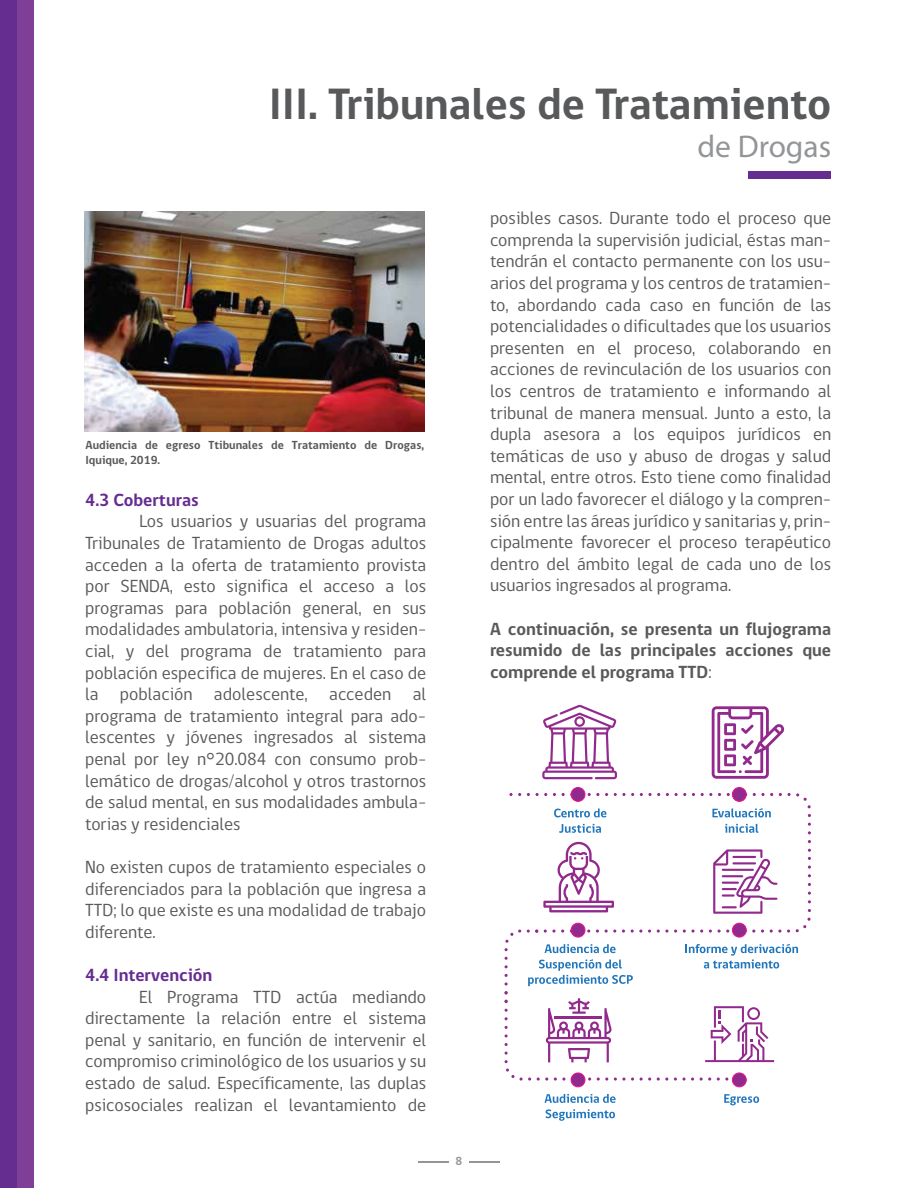
<style>
.page{position:relative;width:918px;height:1188px;background:#fff}
.page>*{position:absolute;margin:0;border:0;box-sizing:border-box;transform-origin:0 0}
.t1{font:700 45px "gob CL";color:#58595b}
.t2{font:31.5px "Myriad Pro";color:#939598}
.t3{font:18px/21.6px "gob CL";color:#58595b;text-align:justify}
.t4{font:700 18px/21.6px "gob CL";color:#58595b;text-align:justify}
.t5{font:700 18px "gob CL";color:#662d91}
.t6{font:700 12px/14.4px "gob CL";color:#58595b}
.t7{font:700 12px "gob CL";color:#939598}
.s1{font-weight:400}
</style>
<div class="page">
<hr style="left:469px;top:1161px;width:31px;height:2px;background:#939598">
<hr style="left:418px;top:1161px;width:31px;height:2px;background:#939598">
<div style="left:748px;top:171px;width:83px;height:8px;background:#662d91"></div>
<div style="left:0;top:0;width:17px;height:1188px;background:#662d91"></div>
<div style="left:17px;top:0;width:17px;height:1188px;background:#7f3f98"></div>
<img style="left:85px;top:211px;width:340px;height:220px">
<svg style="left:542px;top:705px;width:75px;height:74px"></svg>
<svg style="left:509px;top:793px;width:12px;height:3px"></svg>
<svg style="left:536px;top:793px;width:11px;height:3px"></svg>
<svg style="left:562px;top:793px;width:9px;height:3px"></svg>
<svg style="left:588px;top:793px;width:11px;height:3px"></svg>
<svg style="left:614px;top:793px;width:20px;height:3px"></svg>
<svg style="left:640px;top:793px;width:20px;height:3px"></svg>
<svg style="left:675px;top:793px;width:11px;height:3px"></svg>
<svg style="left:701px;top:793px;width:11px;height:3px"></svg>
<svg style="left:753px;top:793px;width:20px;height:3px"></svg>
<svg style="left:788px;top:793px;width:23px;height:15px"></svg>
<svg style="left:808px;top:823px;width:3px;height:11px"></svg>
<svg style="left:808px;top:849px;width:3px;height:11px"></svg>
<svg style="left:808px;top:866px;width:3px;height:11px"></svg>
<svg style="left:808px;top:892px;width:3px;height:11px"></svg>
<svg style="left:796px;top:918px;width:15px;height:14px"></svg>
<svg style="left:770px;top:930px;width:11px;height:3px"></svg>
<svg style="left:746px;top:930px;width:9px;height:3px"></svg>
<svg style="left:718px;top:930px;width:11px;height:3px"></svg>
<svg style="left:683px;top:930px;width:20px;height:3px"></svg>
<svg style="left:657px;top:930px;width:11px;height:3px"></svg>
<svg style="left:631px;top:930px;width:11px;height:3px"></svg>
<svg style="left:605px;top:930px;width:11px;height:3px"></svg>
<svg style="left:585px;top:930px;width:5px;height:3px"></svg>
<svg style="left:544px;top:930px;width:20px;height:3px"></svg>
<svg style="left:717px;top:1078px;width:11px;height:3px"></svg>
<svg style="left:700px;top:1078px;width:11px;height:3px"></svg>
<svg style="left:674px;top:1078px;width:20px;height:3px"></svg>
<svg style="left:657px;top:1078px;width:11px;height:3px"></svg>
<svg style="left:640px;top:1078px;width:11px;height:3px"></svg>
<svg style="left:614px;top:1078px;width:11px;height:3px"></svg>
<svg style="left:597px;top:1078px;width:11px;height:3px"></svg>
<svg style="left:585px;top:1078px;width:6px;height:3px"></svg>
<svg style="left:554px;top:1078px;width:11px;height:3px"></svg>
<svg style="left:537px;top:1078px;width:11px;height:3px"></svg>
<svg style="left:505px;top:1052px;width:26px;height:29px"></svg>
<svg style="left:505px;top:1026px;width:3px;height:11px"></svg>
<svg style="left:505px;top:1009px;width:3px;height:11px"></svg>
<svg style="left:505px;top:974px;width:3px;height:29px"></svg>
<svg style="left:505px;top:957px;width:3px;height:11px"></svg>
<svg style="left:505px;top:929px;width:16px;height:22px"></svg>
<svg style="left:527px;top:930px;width:11px;height:3px"></svg>
<svg style="left:554px;top:809px;width:52px;height:8px"></svg>
<svg style="left:559px;top:824px;width:42px;height:9px"></svg>
<div style="left:571px;top:788px;width:14px;height:13px;background:#922a8e;border-radius:50%"></div>
<div style="left:571px;top:787px;width:14px;height:14px;border:1px solid #ea118d;border-radius:50%"></div>
<svg style="left:712px;top:808px;width:59px;height:9px"></svg>
<svg style="left:725px;top:824px;width:33px;height:9px"></svg>
<div style="left:732px;top:788px;width:14px;height:13px;background:#922a8e;border-radius:50%"></div>
<div style="left:732px;top:787px;width:14px;height:14px;border:1px solid #ea118d;border-radius:50%"></div>
<svg style="left:712px;top:706px;width:73px;height:73px"></svg>
<svg style="left:545px;top:944px;width:71px;height:9px"></svg>
<svg style="left:528px;top:959px;width:105px;height:27px"></svg>
<div style="left:571px;top:923px;width:14px;height:14px;background:#922a8e;border-radius:50%"></div>
<div style="left:571px;top:923px;width:14px;height:14px;border:1px solid #ea118d;border-radius:50%"></div>
<svg style="left:685px;top:944px;width:113px;height:25px"></svg>
<div style="left:732px;top:923px;width:14px;height:14px;background:#922a8e;border-radius:50%"></div>
<div style="left:732px;top:923px;width:14px;height:14px;border:1px solid #ea118d;border-radius:50%"></div>
<svg style="left:713px;top:849px;width:64px;height:65px"></svg>
<svg style="left:545px;top:1094px;width:71px;height:9px"></svg>
<svg style="left:545px;top:1109px;width:70px;height:12px"></svg>
<div style="left:571px;top:1073px;width:14px;height:14px;background:#922a8e;border-radius:50%"></div>
<div style="left:571px;top:1073px;width:14px;height:14px;border:1px solid #ea118d;border-radius:50%"></div>
<svg style="left:724px;top:1094px;width:35px;height:11px"></svg>
<div style="left:732px;top:1073px;width:14px;height:14px;background:#922a8e;border-radius:50%"></div>
<div style="left:732px;top:1073px;width:14px;height:14px;border:1px solid #ea118d;border-radius:50%"></div>
<svg style="left:543px;top:842px;width:71px;height:70px"></svg>
<svg style="left:545px;top:998px;width:67px;height:64px"></svg>
<hr style="left:555px;top:1016px;width:47px;height:2px;background:#922a8e">
<svg style="left:705px;top:1006px;width:69px;height:56px"></svg>
<h1 class="t1" style="left:269px;top:74px;width:564px">III. Tribunales de Tratamiento</h1>
<h2 class="t2" style="left:697px;top:127px;width:135px">de Drogas</h2>
<p class="t6" style="left:85px;top:438px;width:340px">Audiencia de egreso Ttibunales de Tratamiento de Drogas,<br>Iquique, 2019.</p>
<p class="t5" style="left:85px;top:488px;width:115px">4.3 Coberturas</p>
<p class="t3" style="left:85px;top:511px;width:343px;text-indent:54px">Los usuarios y usuarias del programa Tribunales de Tratamiento de Drogas adultos acceden a la oferta de tratamiento provista por SENDA, esto significa el acceso a los programas para población general, en sus modalidades ambulatoria, intensiva y residen&shy;cial, y del programa de tratamiento para población especifica de mujeres. En el caso de la población adolescente, acceden al programa de tratamiento integral para ado&shy;lescentes y jóvenes ingresados al sistema penal por ley n°20.084 con consumo prob&shy;lemático de drogas/alcohol y otros trastornos de salud mental, en sus modalidades ambula&shy;torias y residenciales</p>
<p class="t3" style="left:85px;top:857px;width:343px">No existen cupos de tratamiento especiales o diferenciados para la población que ingresa a TTD; lo que existe es una modalidad de trabajo diferente.</p>
<p class="t5" style="left:85px;top:963px;width:129px">4.4 Intervención</p>
<p class="t3" style="left:85px;top:986px;width:343px;text-indent:54px">El Programa TTD actúa mediando directamente la relación entre el sistema penal y sanitario, en función de intervenir el compromiso criminológico de los usuarios y su estado de salud. Específicamente, las duplas psicosociales realizan el levantamiento de</p>
<p class="t3" style="left:490px;top:208px;width:343px">posibles casos. Durante todo el proceso que comprenda la supervisión judicial, éstas man&shy;tendrán el contacto permanente con los usu&shy;arios del programa y los centros de tratamien&shy;to, abordando cada caso en función de las potencialidades o dificultades que los usuarios presenten en el proceso, colaborando en acciones de revinculación de los usuarios con los centros de tratamiento e informando al tribunal de manera mensual. Junto a esto, la dupla asesora a los equipos jurídicos en temáticas de uso y abuso de drogas y salud mental, entre otros. Esto tiene como finalidad por un lado favorecer el diálogo y la compren&shy;sión entre las áreas jurídico y sanitarias y, prin&shy;cipalmente favorecer el proceso terapéutico dentro del ámbito legal de cada uno de los usuarios ingresados al programa.</p>
<p class="t4" style="left:490px;top:618px;width:343px">A continuación, se presenta un flujograma resumido de las principales acciones que comprende el programa TTD<span class="s1">:</span></p>
<p class="t7" style="left:456px;top:1153px;width:8px">8</p>
</div>
